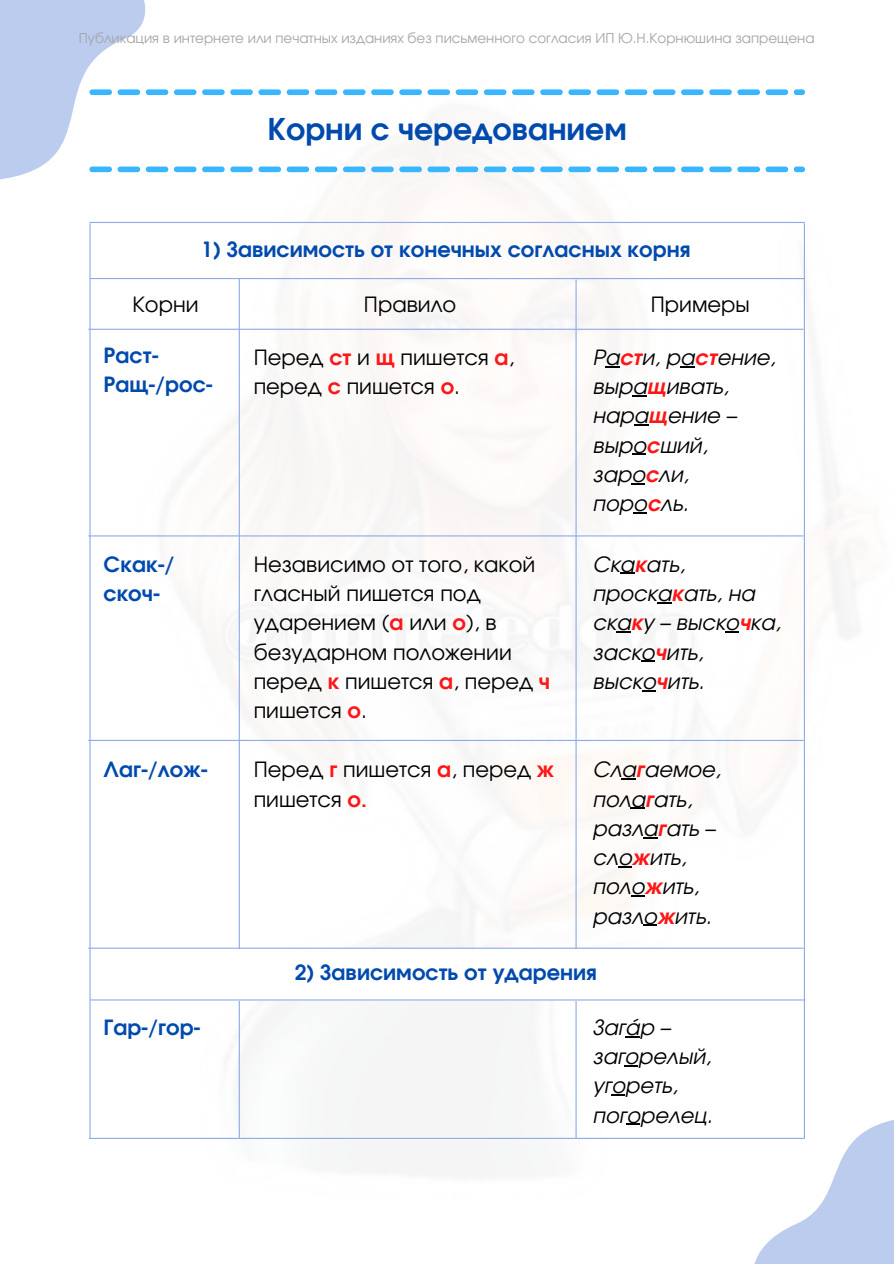
<style>
.page{position:relative;width:894px;height:1264px;background:#fff}
.page>*{position:absolute;margin:0;border:0;box-sizing:border-box;transform-origin:0 0}
.t1{font:700 30px "Evolventa";color:#004aad}
.t2{font:italic 21px/29.2px "Evolventa";color:#000}
.t3{font:21px/29.2px "Evolventa";color:#000}
.t4{font:700 21px/29.2px "Evolventa";color:#004aad}
.t5{font:13.5px "Evolventa";color:#a6a6a6}
.s1{font-weight:700;color:#ff1616}
</style>
<div class="page">
<img style="left:88px;top:90px;width:770px;height:1086px">
<hr style="left:90px;top:222px;width:714px;height:1px;background:#8eabe5">
<hr style="left:89px;top:224px;width:1px;height:914px;background:#8eabe5">
<hr style="left:803px;top:224px;width:1px;height:914px;background:#8eabe5">
<hr style="left:90px;top:278px;width:714px;height:1px;background:#8eabe5">
<hr style="left:239px;top:279px;width:1px;height:858px;background:#8eabe5">
<hr style="left:575px;top:280px;width:1px;height:858px;background:#8eabe5">
<div style="left:165px;top:948px;width:492px;height:52px;background:#fff"></div>
<hr style="left:89px;top:329px;width:713px;height:1px;background:#8eabe5">
<hr style="left:89px;top:535px;width:713px;height:1px;background:#8eabe5">
<hr style="left:89px;top:740px;width:713px;height:1px;background:#8eabe5">
<hr style="left:89px;top:947px;width:713px;height:1px;background:#8eabe5">
<hr style="left:90px;top:999px;width:714px;height:1px;background:#8eabe5">
<hr style="left:89px;top:1137px;width:714px;height:1px;background:#8eabe5">
<svg style="left:605px;top:366px;width:14px;height:1px"></svg>
<svg style="left:680px;top:366px;width:14px;height:1px"></svg>
<svg style="left:632px;top:395px;width:14px;height:1px"></svg>
<svg style="left:633px;top:424px;width:15px;height:1px"></svg>
<svg style="left:632px;top:454px;width:14px;height:1px"></svg>
<svg style="left:631px;top:483px;width:14px;height:1px"></svg>
<svg style="left:633px;top:512px;width:13px;height:1px"></svg>
<svg style="left:619px;top:573px;width:15px;height:1px"></svg>
<svg style="left:657px;top:602px;width:14px;height:1px"></svg>
<svg style="left:616px;top:631px;width:14px;height:1px"></svg>
<svg style="left:725px;top:631px;width:13px;height:1px"></svg>
<svg style="left:640px;top:660px;width:14px;height:1px"></svg>
<svg style="left:641px;top:690px;width:14px;height:1px"></svg>
<svg style="left:621px;top:778px;width:14px;height:1px"></svg>
<svg style="left:630px;top:807px;width:15px;height:1px"></svg>
<svg style="left:643px;top:837px;width:14px;height:1px"></svg>
<svg style="left:618px;top:866px;width:13px;height:1px"></svg>
<svg style="left:630px;top:895px;width:14px;height:1px"></svg>
<svg style="left:643px;top:924px;width:13px;height:1px"></svg>
<svg style="left:625px;top:1035px;width:14px;height:2px"></svg>
<svg style="left:624px;top:1065px;width:14px;height:1px"></svg>
<svg style="left:611px;top:1094px;width:14px;height:1px"></svg>
<svg style="left:626px;top:1123px;width:14px;height:1px"></svg>
<svg style="left:0;top:0;width:804px;height:192px"></svg>
<svg style="left:735px;top:1105px;width:158px;height:158px"></svg>
<p class="t5" style="left:79px;top:32px;width:737px">Публикация в интернете или печатных изданиях без письменного согласия ИП Ю.Н.Корнюшина запрещена</p>
<p class="t1" style="left:267px;top:116px;width:360px">Корни с чередованием</p>
<p class="t4" style="left:201px;top:236px;width:490px">1) Зависимость от конечных согласных корня</p>
<p class="t3" style="left:132px;top:291px;width:67px">Корни</p>
<p class="t3" style="left:364px;top:291px;width:94px">Правило</p>
<p class="t3" style="left:650px;top:291px;width:100px">Примеры</p>
<p class="t4" style="left:103px;top:342px;width:57px">Раст-</p>
<p class="t4" style="left:103px;top:371px;width:111px">Ращ-/рос-</p>
<p class="t3" style="left:253px;top:344px;width:262px">Перед <span class="s1">ст</span> и <span class="s1">щ</span> пишется <span class="s1">а</span>, перед <span class="s1">с</span> пишется <span class="s1">о</span>.</p>
<p class="t2" style="left:592px;top:344px;width:184px">Ра<span class="s1">ст</span>и, ра<span class="s1">ст</span>ение, выра<span class="s1">щ</span>ивать, нара<span class="s1">щ</span>ение – выро<span class="s1">с</span>ший, заро<span class="s1">с</span>ли, поро<span class="s1">с</span>ль.</p>
<p class="t4" style="left:103px;top:550px;width:72px">Скак-/ скоч-</p>
<p class="t3" style="left:253px;top:550px;width:298px">Независимо от того, какой гласный пишется под ударением (<span class="s1">а</span> или <span class="s1">о</span>), в безударном положении перед <span class="s1">к</span> пишется <span class="s1">а</span>, перед <span class="s1">ч </span>пишется <span class="s1">о</span>.</p>
<p class="t2" style="left:592px;top:550px;width:189px">Ска<span class="s1">к</span>ать, проска<span class="s1">к</span>ать, на ска<span class="s1">к</span>у – выско<span class="s1">ч</span>ка, заско<span class="s1">ч</span>ить, выско<span class="s1">ч</span>ить.</p>
<p class="t4" style="left:103px;top:756px;width:106px">Лаг-/лож-</p>
<p class="t3" style="left:253px;top:756px;width:302px">Перед <span class="s1">г</span> пишется <span class="s1">а</span>, перед <span class="s1">ж </span>пишется <span class="s1">о.</span></p>
<p class="t2" style="left:592px;top:756px;width:130px">Сла<span class="s1">г</span>аемое, пола<span class="s1">г</span>ать, разла<span class="s1">г</span>ать – сло<span class="s1">ж</span>ить, поло<span class="s1">ж</span>ить, разло<span class="s1">ж</span>ить.</p>
<p class="t4" style="left:295px;top:959px;width:303px">2) Зависимость от ударения</p>
<p class="t4" style="left:103px;top:1013px;width:99px">Гар-/гор-</p>
<p class="t2" style="left:592px;top:1013px;width:121px">Зага́р – загорелый, угореть, погорелец.</p>
</div>
